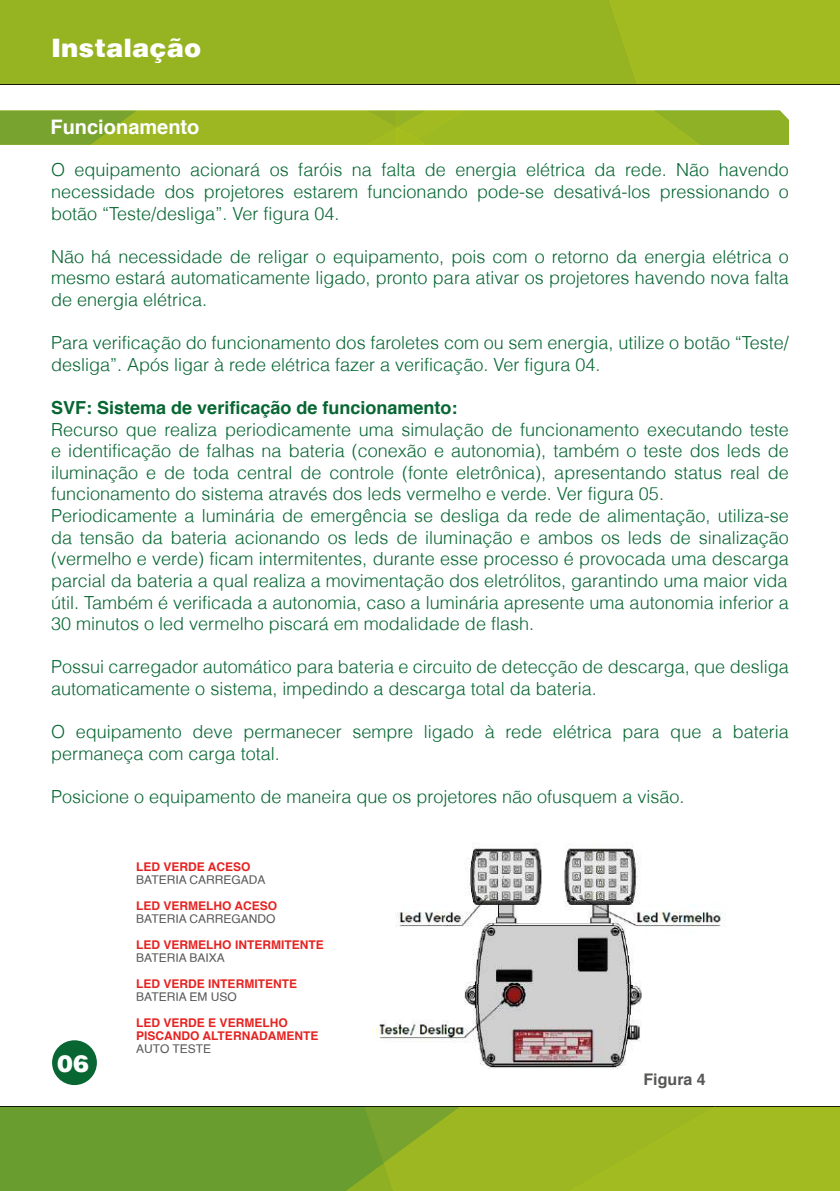
<style>
.page{position:relative;width:840px;height:1191px;background:#fff}
.page>*{position:absolute;margin:0;border:0;box-sizing:border-box;transform-origin:0 0}
.t1{font:900 26px "Helvetica";color:#fff}
.t2{font:900 24px "Helvetica";color:#fff}
.t3{font:700 20px "Helvetica";color:#fff}
.t4{font:300 18px/21.6px "Helvetica";color:#076632}
.t5{font:700 18px "Helvetica";color:#076632}
.t6{font:700 16px "Helvetica";color:#575756}
.t7{font:700 12px/13px "Helvetica";color:#e52321}
.t8{font:12px "Helvetica";color:#575756}
</style>
<div class="page">
<div style="left:52px;top:1040px;width:45px;height:45px;background:#076632;border-radius:50%"></div>
<svg style="left:0;top:1107px;width:839px;height:84px;background:#85ab27"></svg>
<svg style="left:0;top:0;width:839px;height:84px;background:#99b521"></svg>
<svg style="left:0;top:111px;width:788px;height:34px;background:#95b424"></svg>
<img style="left:372px;top:843px;width:354px;height:226px">
<h1 class="t1" style="left:51px;top:32px;width:152px">Instalação</h1>
<p class="t3" style="left:50px;top:111px;width:150px">Funcionamento</p>
<p class="t4" style="left:51px;top:159px;width:739px;text-align:justify">O equipamento acionará os faróis na falta de energia elétrica da rede. Não havendo necessidade dos projetores estarem funcionando pode-se desativá-los pressionando o botão “Teste/desliga”. Ver figura 04.</p>
<p class="t4" style="left:51px;top:245px;width:738px;text-align:justify">Não há necessidade de religar o equipamento, pois com o retorno da energia elétrica o mesmo estará automaticamente ligado, pronto para ativar os projetores havendo nova falta de energia elétrica.</p>
<p class="t4" style="left:51px;top:332px;width:739px">Para verificação do funcionamento dos faroletes com ou sem energia, utilize o botão “Teste/ desliga”. Após ligar à rede elétrica fazer a verificação. Ver figura 04.</p>
<p class="t5" style="left:51px;top:393px;width:408px">SVF: Sistema de verificação de funcionamento:</p>
<p class="t4" style="left:51px;top:418px;width:739px">Recurso que realiza periodicamente uma simulação de funcionamento executando teste e identificação de falhas na bateria (conexão e autonomia), também o teste dos leds de iluminação e de toda central de controle (fonte eletrônica), apresentando status real de funcionamento do sistema através dos leds vermelho e verde. Ver figura 05.<br>Periodicamente a luminária de emergência se desliga da rede de alimentação, utiliza-se da tensão da bateria acionando os leds de iluminação e ambos os leds de sinalização (vermelho e verde) ficam intermitentes, durante esse processo é provocada uma descarga parcial da bateria a qual realiza a movimentação dos eletrólitos, garantindo uma maior vida útil. Também é verificada a autonomia, caso a luminária apresente uma autonomia inferior a 30 minutos o led vermelho piscará em modalidade de flash.</p>
<p class="t4" style="left:51px;top:656px;width:738px">Possui carregador automático para bateria e circuito de detecção de descarga, que desliga automaticamente o sistema, impedindo a descarga total da bateria.</p>
<p class="t4" style="left:51px;top:721px;width:738px">O equipamento deve permanecer sempre ligado à rede elétrica para que a bateria permaneça com carga total.</p>
<p class="t4" style="left:51px;top:785px;width:634px">Posicione o equipamento de maneira que os projetores não ofusquem a visão.</p>
<h2 class="t2" style="left:57px;top:1048px;width:34px">06</h2>
<p class="t7" style="left:136px;top:860px;width:116px">LED VERDE ACESO</p>
<p class="t8" style="left:136px;top:870px;width:131px">BATERIA CARREGADA</p>
<p class="t7" style="left:136px;top:899px;width:142px">LED VERMELHO ACESO</p>
<p class="t8" style="left:136px;top:909px;width:141px">BATERIA CARREGANDO</p>
<p class="t7" style="left:136px;top:938px;width:189px">LED VERMELHO INTERMITENTE</p>
<p class="t8" style="left:136px;top:948px;width:90px">BATERIA BAIXA</p>
<p class="t7" style="left:136px;top:977px;width:162px">LED VERDE INTERMITENTE</p>
<p class="t8" style="left:136px;top:987px;width:102px">BATERIA EM USO</p>
<p class="t7" style="left:136px;top:1016px;width:183px">LED VERDE E VERMELHO<br>PISCANDO ALTERNADAMENTE</p>
<p class="t8" style="left:136px;top:1039px;width:76px">AUTO TESTE</p>
<p class="t6" style="left:643px;top:1066px;width:64px">Figura 4</p>
</div>
